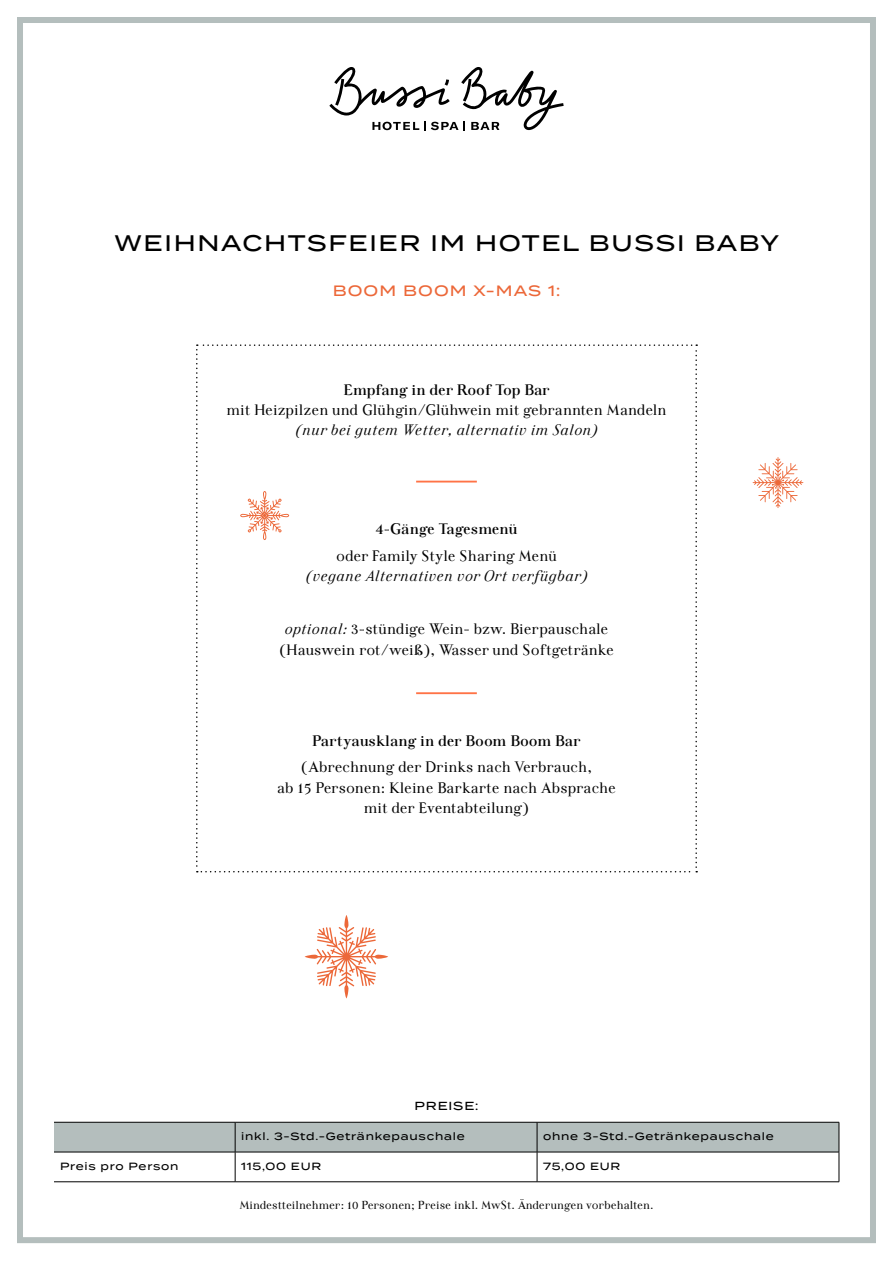
<style>
.page{position:relative;width:893px;height:1263px;background:#fff}
.page>*{position:absolute;margin:0;border:0;box-sizing:border-box;transform-origin:0 0}
.t1{font:500 22.5px "Termina";letter-spacing:.075em;color:#000}
.t2{font:15.75px/20.2px "Felina Serif";color:#000;text-align:center}
.t3{font:italic 15.75px "Felina Serif";color:#000}
.t4{font:700 15.75px "Felina Serif";letter-spacing:-.01em;color:#000}
.t5{font:500 15px "Termina";letter-spacing:.075em;color:#ec6839}
.t6{font:12px "Felina Serif";color:#000}
.t7{font:500 11.7px "Termina";letter-spacing:.075em;color:#000}
.t8{font:500 10.5px "Termina";letter-spacing:.075em;color:#000}
.s1{font-style:italic}
</style>
<div class="page">
<div style="left:17px;top:17px;width:859px;height:1226px;border:6px solid #b4bebd"></div>
<svg style="left:329px;top:67px;width:235px;height:64px"></svg>
<svg style="left:54px;top:1122px;width:786px;height:59px"></svg>
<hr style="left:54px;top:1122px;width:181px;height:1px;background:#000">
<hr style="left:235px;top:1122px;width:302px;height:1px;background:#000">
<hr style="left:537px;top:1122px;width:302px;height:1px;background:#000">
<hr style="left:54px;top:1152px;width:181px;height:1px;background:#000">
<hr style="left:235px;top:1152px;width:302px;height:1px;background:#000">
<hr style="left:537px;top:1152px;width:302px;height:1px;background:#000">
<hr style="left:54px;top:1181px;width:181px;height:1px;background:#000">
<hr style="left:235px;top:1181px;width:302px;height:1px;background:#000">
<hr style="left:537px;top:1181px;width:302px;height:1px;background:#000">
<svg style="left:305px;top:915px;width:83px;height:83px"></svg>
<svg style="left:753px;top:457px;width:50px;height:51px"></svg>
<svg style="left:196px;top:344px;width:501px;height:528px"></svg>
<h1 class="t1" style="left:115px;top:227px;width:666px">WEIHNACHTSFEIER IM HOTEL BUSSI BABY</h1>
<p class="t5" style="left:333px;top:279px;width:229px">BOOM BOOM X-MAS 1:</p>
<p class="t4" style="left:343px;top:380px;width:208px">Empfang in der Roof Top Bar</p>
<p class="t2" style="left:226px;top:399px;width:442px">mit Heizpilzen und Glühgin/Glühwein mit gebrannten Mandeln</p>
<p class="t3" style="left:295px;top:421px;width:305px">(nur bei gutem Wetter, alternativ im Salon)</p>
<p class="t4" style="left:375px;top:519px;width:144px">4-Gänge Tagesmenü</p>
<p class="t2" style="left:336px;top:545px;width:222px">oder Family Style Sharing Menü</p>
<p class="t3" style="left:305px;top:566px;width:284px">(vegane Alternativen vor Ort verfügbar)</p>
<p class="t2" style="left:279px;top:619px;width:336px"><span class="s1">optional:</span> 3-stündige Wein- bzw. Bierpauschale (Hauswein rot/weiß), Wasser und Softgetränke</p>
<p class="t4" style="left:312px;top:731px;width:270px">Partyausklang in der Boom Boom Bar</p>
<p class="t2" style="left:277px;top:757px;width:340px">(Abrechnung der Drinks nach Verbrauch,<br>ab 15 Personen: Kleine Barkarte nach Absprache mit der Eventabteilung)</p>
<p class="t7" style="left:415px;top:1097px;width:65px">PREISE:</p>
<p class="t8" style="left:241px;top:1129px;width:225px">inkl. 3-Std.-Getränkepauschale</p>
<p class="t8" style="left:543px;top:1129px;width:232px">ohne 3-Std.-Getränkepauschale</p>
<p class="t8" style="left:60px;top:1158px;width:120px">Preis pro Person</p>
<p class="t8" style="left:241px;top:1158px;width:81px">115,00 EUR</p>
<p class="t8" style="left:543px;top:1158px;width:79px">75,00 EUR</p>
<p class="t6" style="left:239px;top:1198px;width:416px">Mindestteilnehmer: 10 Personen; Preise inkl. MwSt. Änderungen vorbehalten.</p>
</div>
